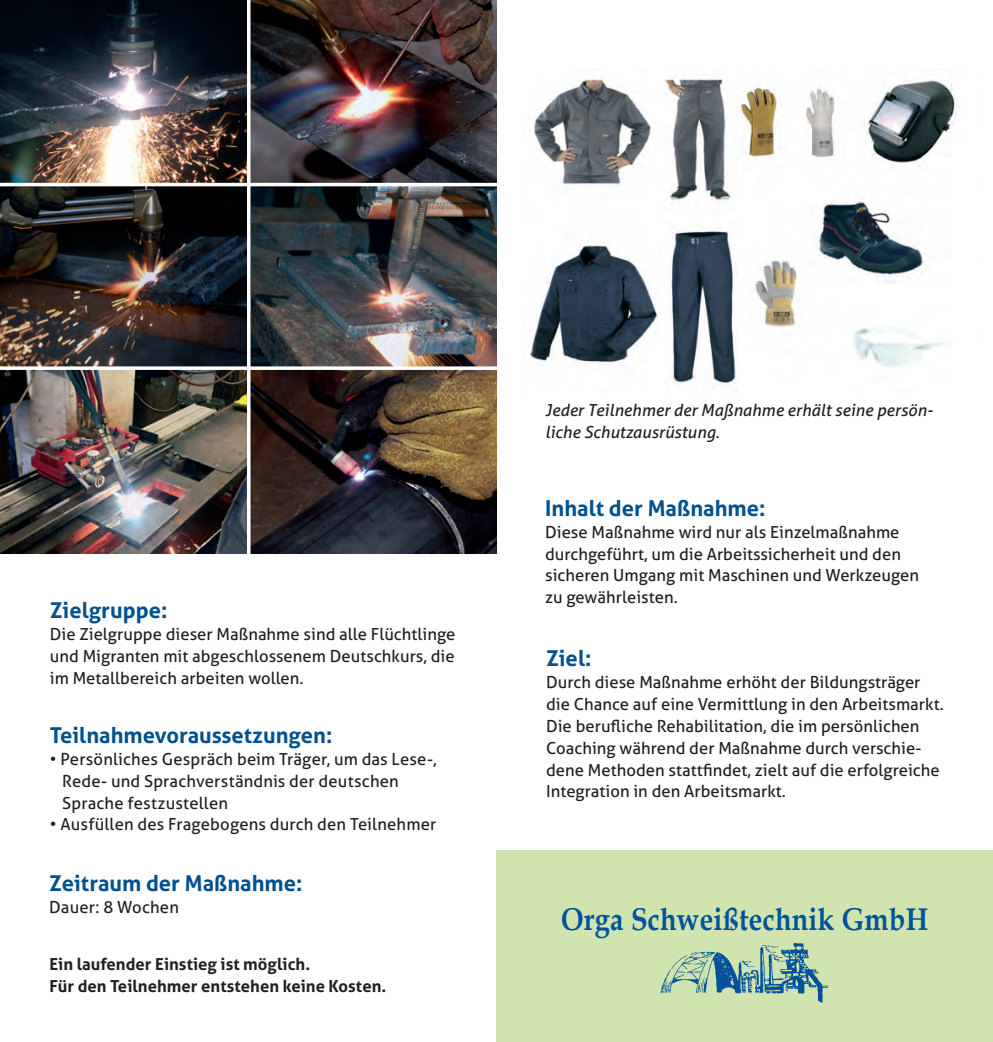
<style>
.page{position:relative;width:993px;height:1042px;background:#fff}
.page>*{position:absolute;margin:0;border:0;box-sizing:border-box;transform-origin:0 0}
.t1{font:700 31.32px "Book Antiqua";letter-spacing:.01em;color:#01519b;scale:.86 1}
.t2{font:700 21.88px "Aller";color:#015190}
.t3{font:16.62px/21.9px "Aller";color:#231f20}
.t4{font:700 16.62px/21.9px "Aller";color:#231f20}
.t5{font:italic 16.62px/21.9px "Aller";color:#231f20}
</style>
<div class="page">
<img style="left:0;top:0;width:247px;height:183px">
<img style="left:250px;top:186px;width:246px;height:180px">
<img style="left:0;top:186px;width:247px;height:180px">
<div style="left:496px;top:851px;width:496px;height:191px;background:#cfe4ae"></div>
<img style="left:0;top:370px;width:496px;height:183px">
<img style="left:250px;top:0;width:246px;height:183px">
<hr style="left:247px;top:0;width:3px;height:564px;background:#fff">
<svg style="left:0;top:366px;width:497px;height:4px"></svg>
<img style="left:523px;top:71px;width:137px;height:293px">
<img style="left:664px;top:74px;width:74px;height:318px">
<img style="left:739px;top:80px;width:218px;height:288px">
<img style="left:660px;top:943px;width:169px;height:60px">
<h2 class="t2" style="left:50px;top:597px;width:119px">Zielgruppe:</h2>
<p class="t3" style="left:50px;top:623px;width:407px;text-align:justify">Die Zielgruppe dieser Maßnahme sind alle Flüchtlinge und Migranten mit abgeschlossenem Deutschkurs, die im Metallbereich arbeiten wollen.</p>
<h2 class="t2" style="left:50px;top:721px;width:284px">Teilnahmevoraussetzungen:</h2>
<p class="t3" style="left:62px;top:748px;width:376px;text-indent:-12px">• Persönliches Gespräch beim Träger, um das Lese-,<br>Rede- und Sprachverständnis der deutschen<br>Sprache festzustellen</p>
<p class="t3" style="left:50px;top:813px;width:388px">• Ausfüllen des Fragebogens durch den Teilnehmer</p>
<h2 class="t2" style="left:49px;top:869px;width:254px">Zeitraum der Maßnahme:</h2>
<p class="t3" style="left:49px;top:896px;width:131px">Dauer: 8 Wochen</p>
<p class="t4" style="left:49px;top:953px;width:338px">Ein laufender Einstieg ist möglich.<br>Für den Teilnehmer entstehen keine Kosten.</p>
<p class="t5" style="left:545px;top:399px;width:389px">Jeder Teilnehmer der Maßnahme erhält seine persön&shy;liche Schutzausrüstung.</p>
<h2 class="t2" style="left:545px;top:494px;width:222px">Inhalt der Maßnahme:</h2>
<p class="t3" style="left:545px;top:521px;width:375px">Diese Maßnahme wird nur als Einzelmaßnahme durchgeführt, um die Arbeitssicherheit und den sicheren Umgang mit Maschinen und Werkzeugen zu gewährleisten.</p>
<h2 class="t2" style="left:546px;top:645px;width:47px">Ziel:</h2>
<p class="t3" style="left:546px;top:671px;width:399px">Durch diese Maßnahme erhöht der Bildungsträger die Chance auf eine Vermittlung in den Arbeitsmarkt.<br>Die berufliche Rehabilitation, die im persönlichen Coaching während der Maßnahme durch verschie&shy;dene Methoden stattfindet, zielt auf die erfolgreiche Integration in den Arbeitsmarkt.</p>
<h1 class="t1" style="left:561px;top:900px;width:428px">Orga Schweißtechnik GmbH</h1>
</div>
